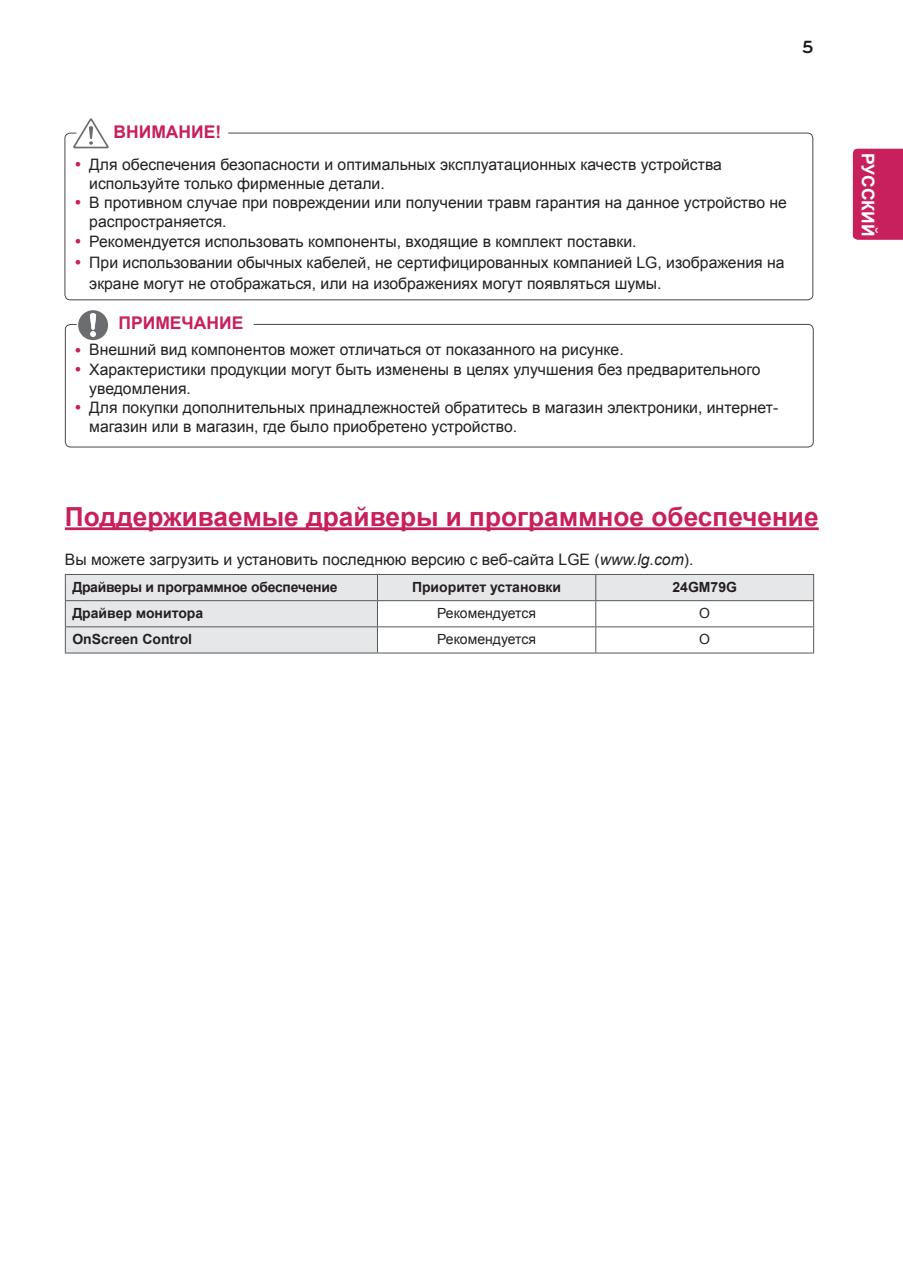
<style>
.page{position:relative;width:903px;height:1275px;background:#fff}
.page>*{position:absolute;margin:0;border:0;box-sizing:border-box;transform-origin:0 0}
.Title-1{font:700 26.25px "Arial";color:#c8205d}
.t1{font:21px "Bryant LG";color:#fff}
.t2{font:700 18.38px "Bryant LG";color:#1a161a}
.Title-note{font:700 17.5px "Arial";color:#c8205d}
.t3{font:700 17.5px "Arial";color:#fff}
.Body-Bullet{font:15.75px/19.2px "Arial";color:#231f20}
.Body{font:15.75px "Arial";color:#231f20}
.Body_Bold{font:700 14px "Arial";letter-spacing:-.02em;color:#231f20}
.Body_Bold-2{font:700 14px "Arial";color:#231f20}
.Body_Center{font:14px "Arial";color:#231f20}
.Body_Bold_Center{font:700 14px "Arial";color:#231f20}
.s1{font-style:italic}
</style>
<div class="page">
<div style="left:853px;top:149px;width:50px;height:91px;background:#c8205d"></div>
<hr style="left:65px;top:527px;width:754px;height:3px;background:#c8205d">
<svg style="left:66px;top:575px;width:747px;height:78px;fill:#e6e7e9"></svg>
<hr style="left:65px;top:574px;width:312px;height:1px;background:#57585a">
<hr style="left:377px;top:574px;width:219px;height:1px;background:#57585a">
<hr style="left:596px;top:574px;width:218px;height:1px;background:#57585a">
<hr style="left:65px;top:600px;width:312px;height:1px;background:#57585a">
<hr style="left:377px;top:600px;width:219px;height:1px;background:#57585a">
<hr style="left:596px;top:600px;width:218px;height:1px;background:#57585a">
<hr style="left:65px;top:626px;width:312px;height:1px;background:#57585a">
<svg style="left:65px;top:575px;width:1px;height:78px"></svg>
<hr style="left:377px;top:626px;width:219px;height:1px;background:#57585a">
<svg style="left:377px;top:575px;width:1px;height:78px"></svg>
<hr style="left:596px;top:626px;width:218px;height:1px;background:#57585a">
<svg style="left:595px;top:575px;width:1px;height:78px"></svg>
<svg style="left:813px;top:575px;width:1px;height:78px"></svg>
<hr style="left:65px;top:653px;width:312px;height:1px;background:#57585a">
<hr style="left:377px;top:653px;width:219px;height:1px;background:#57585a">
<hr style="left:596px;top:653px;width:218px;height:1px;background:#57585a">
<div style="left:64px;top:133px;width:749px;height:167px;border:1px solid #4c4649;border-radius:5px"></div>
<div style="left:65px;top:324px;width:749px;height:123px;border:1px solid #4c4649;border-radius:5px"></div>
<svg style="left:73px;top:118px;width:36px;height:30px"></svg>
<svg style="left:78px;top:310px;width:30px;height:30px"></svg>
<p class="t2" style="left:802px;top:36px;width:13px">5</p>
<p class="Title-note" style="left:113px;top:120px;width:109px">ВНИМАНИЕ!</p>
<p class="Body-Bullet" style="left:89px;top:155px;width:634px">Для обеспечения безопасности и оптимальных эксплуатационных качеств устройства используйте только фирменные детали.</p>
<p class="Body-Bullet" style="left:89px;top:193px;width:699px">В противном случае при повреждении или получении травм гарантия на данное устройство не распространяется.</p>
<p class="Body-Bullet" style="left:89px;top:232px;width:549px">Рекомендуется использовать компоненты, входящие в комплект поставки.</p>
<p class="Body-Bullet" style="left:89px;top:252px;width:697px;line-height:21px">При использовании обычных кабелей, не сертифицированных компанией LG, изображения на экране могут не отображаться, или на изображениях могут появляться шумы.</p>
<p class="Title-note" style="left:119px;top:311px;width:126px">ПРИМЕЧАНИЕ</p>
<p class="Body-Bullet" style="left:89px;top:340px;width:536px">Внешний вид компонентов может отличаться от показанного на рисунке.</p>
<p class="Body-Bullet" style="left:89px;top:360px;width:673px">Характеристики продукции могут быть изменены в целях улучшения без предварительного уведомления.</p>
<p class="Body-Bullet" style="left:89px;top:398px;width:690px">Для покупки дополнительных принадлежностей обратитесь в магазин электроники, интернет&shy;магазин или в магазин, где было приобретено устройство.</p>
<p class="Title-1" style="left:65px;top:499px;width:755px">Поддерживаемые драйверы и программное обеспечение</p>
<p class="Body" style="left:65px;top:549px;width:630px">Вы можете загрузить и установить последнюю версию с веб-сайта LGE (<span class="s1">www.lg.com</span>).</p>
<p class="Body_Bold" style="left:72px;top:577px;width:267px">Драйверы и программное обеспечение</p>
<p class="Body_Bold_Center" style="left:412px;top:577px;width:151px">Приоритет установки</p>
<p class="Body_Bold_Center" style="left:672px;top:577px;width:66px">24GM79G</p>
<p class="Body_Bold-2" style="left:72px;top:604px;width:132px">Драйвер монитора</p>
<p class="Body_Center" style="left:437px;top:604px;width:100px">Рекомендуется</p>
<p class="Body_Center" style="left:699px;top:604px;width:12px">O</p>
<p class="Body_Bold-2" style="left:72px;top:630px;width:121px">OnScreen Control</p>
<p class="Body_Center" style="left:437px;top:630px;width:100px">Рекомендуется</p>
<p class="Body_Center" style="left:699px;top:630px;width:12px">O</p>
<p class="t3" style="left:879px;top:153px;width:85px;rotate:90deg">РУССКИЙ</p>
<p class="t1" style="left:882px;top:173px;width:45px;rotate:90deg">RUS</p>
</div>
